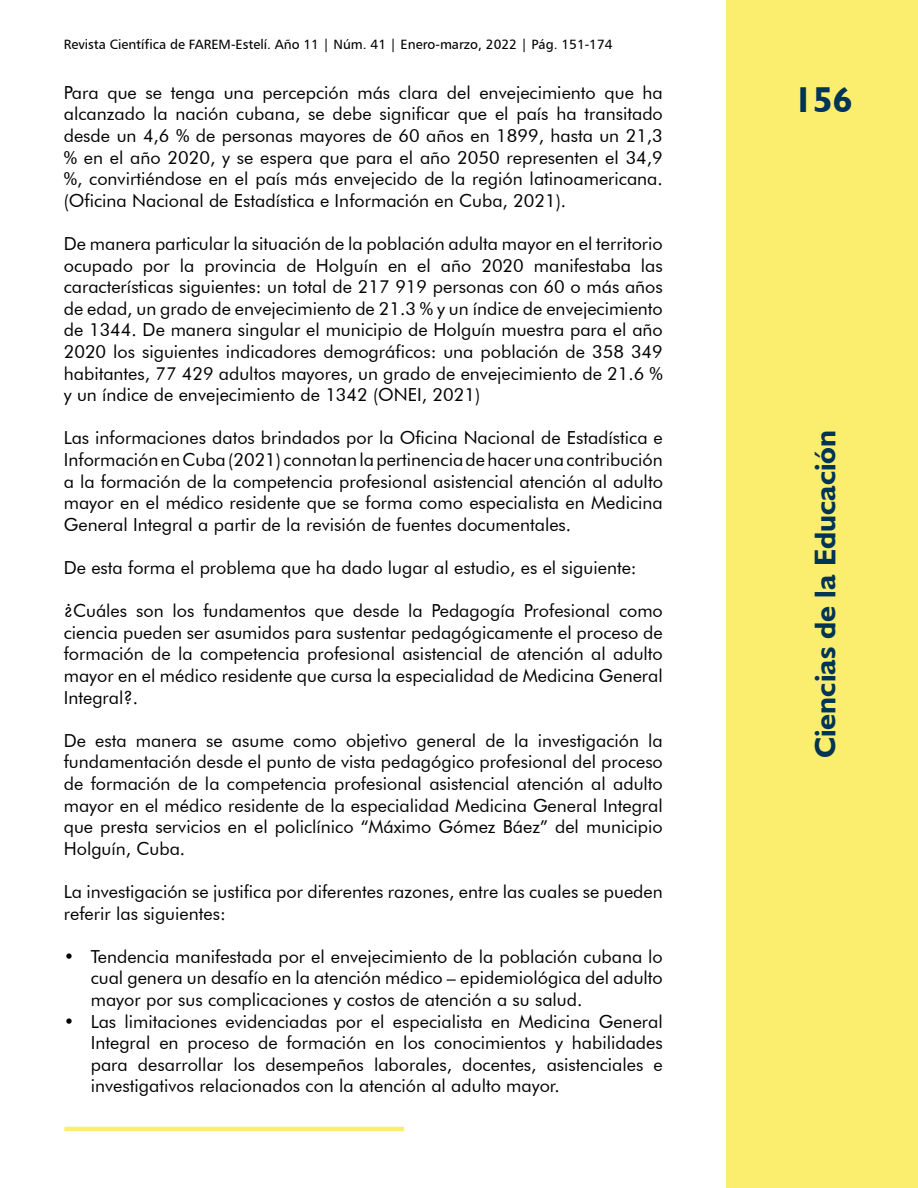
<style>
.page{position:relative;width:918px;height:1188px;background:#fff}
.page>*{position:absolute;margin:0;border:0;box-sizing:border-box;transform-origin:0 0}
.t1{font:700 36px "Humanist 521 BT";color:#003457}
.t2{font:700 30px "Humanist 521 BT";color:#003457}
.t3{font:18px/21.6px "Futura BT";color:#000;text-align:justify}
.t4{font:13.5px "Humanist 777 BT Roman B";color:#000}
</style>
<div class="page">
<div style="left:727px;top:0;width:191px;height:1188px;background:#fbee6e"></div>
<hr style="left:64px;top:1127px;width:340px;height:4px;background:#fbee6e">
<p class="t4" style="left:64px;top:36px;width:550px">Revista Científica de FAREM-Estelí. Año 11 | Núm. 41 | Enero-marzo, 2022 | Pág. 151-174</p>
<p class="t3" style="left:64px;top:81px;width:601px">Para que se tenga una percepción más clara del envejecimiento que ha alcanzado la nación cubana, se debe significar que el país ha transitado desde un 4,6 % de personas mayores de 60 años en 1899, hasta un 21,3 % en el año 2020, y se espera que para el año 2050 representen el 34,9 %, convirtiéndose en el país más envejecido de la región latinoamericana. (Oficina Nacional de Estadística e Información en Cuba, 2021).</p>
<p class="t3" style="left:64px;top:233px;width:601px">De manera particular la situación de la población adulta mayor en el territorio ocupado por la provincia de Holguín en el año 2020 manifestaba las características siguientes: un total de 217 919 personas con 60 o más años de edad, un grado de envejecimiento de 21.3 % y un índice de envejecimiento de 1344. De manera singular el municipio de Holguín muestra para el año 2020 los siguientes indicadores demográficos: una población de 358 349 habitantes, 77 429 adultos mayores, un grado de envejecimiento de 21.6 % y un índice de envejecimiento de 1342 (ONEI, 2021)</p>
<p class="t3" style="left:64px;top:427px;width:601px">Las informaciones datos brindados por la Oficina Nacional de Estadística e Información en Cuba (2021) connotan la pertinencia de hacer una contribución a la formación de la competencia profesional asistencial atención al adulto mayor en el médico residente que se forma como especialista en Medicina General Integral a partir de la revisión de fuentes documentales.</p>
<p class="t3" style="left:64px;top:557px;width:574px">De esta forma el problema que ha dado lugar al estudio, es el siguiente:</p>
<p class="t3" style="left:64px;top:600px;width:601px">¿Cuáles son los fundamentos que desde la Pedagogía Profesional como ciencia pueden ser asumidos para sustentar pedagógicamente el proceso de formación de la competencia profesional asistencial de atención al adulto mayor en el médico residente que cursa la especialidad de Medicina General Integral?.</p>
<p class="t3" style="left:64px;top:729px;width:601px">De esta manera se asume como objetivo general de la investigación la fundamentación desde el punto de vista pedagógico profesional del proceso de formación de la competencia profesional asistencial atención al adulto mayor en el médico residente de la especialidad Medicina General Integral que presta servicios en el policlínico “Máximo Gómez Báez” del municipio Holguín, Cuba.</p>
<p class="t3" style="left:64px;top:881px;width:601px">La investigación se justifica por diferentes razones, entre las cuales se pueden referir las siguientes:</p>
<p class="t3" style="left:91px;top:945px;width:574px;text-indent:-27px">• Tendencia manifestada por el envejecimiento de la población cubana lo cual genera un desafío en la atención médico – epidemiológica del adulto mayor por sus complicaciones y costos de atención a su salud.</p>
<p class="t3" style="left:91px;top:1010px;width:574px;text-indent:-27px">• Las limitaciones evidenciadas por el especialista en Medicina General Integral en proceso de formación en los conocimientos y habilidades para desarrollar los desempeños laborales, docentes, asistenciales e investigativos relacionados con la atención al adulto mayor.</p>
<h1 class="t1" style="left:794px;top:78px;width:60px">156</h1>
<h2 class="t2" style="left:807px;top:758px;width:330px;rotate:-90deg">Ciencias de la Educación</h2>
</div>
